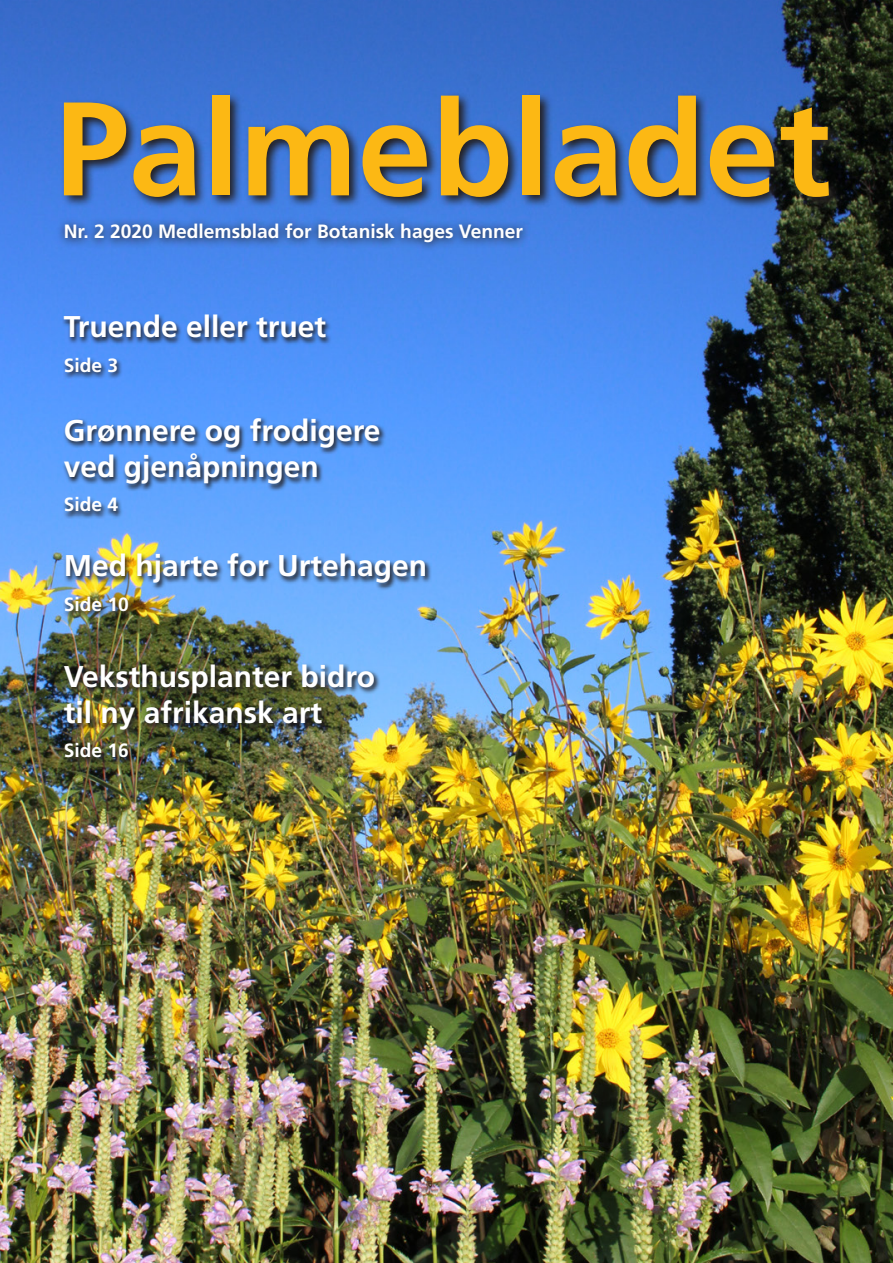
<style>
.page{position:relative;width:893px;height:1263px;background:#fff}
.page>*{position:absolute;margin:0;border:0;box-sizing:border-box;transform-origin:0 0}
.t1{font:700 132.9px "Frutiger";color:#fcb814}
.Tittel{font:700 30px/36px "Frutiger";color:#fff}
.Tittel-2{font:700 19.2px "Frutiger";color:#fff}
</style>
<div class="page">
<img style="left:0;top:0;width:893px;height:1263px">
<img style="left:63px;top:552px;width:369px;height:66px">
<img style="left:62px;top:663px;width:318px;height:102px">
<svg style="left:62px;top:313px;width:270px;height:66px;background:#4882db"></svg>
<svg style="left:62px;top:416px;width:324px;height:103px;background:#538bd9"></svg>
<svg style="left:61px;top:92px;width:780px;height:117px;background:#32538e"></svg>
<svg style="left:56px;top:216px;width:475px;height:36px;background:#3f74cb"></svg>
<p class="t1" style="left:55px;top:71px;width:777px">Palmebladet</p>
<p class="Tittel-2" style="left:64px;top:220px;width:461px">Nr. 2 2020 Medlemsblad for Botanisk hages Venner</p>
<p class="Tittel" style="left:64px;top:309px;width:264px">Truende eller truet</p>
<p class="Tittel-2" style="left:64px;top:354px;width:56px">Side 3</p>
<p class="Tittel" style="left:64px;top:412px;width:318px">Grønnere og frodigere ved gjenåpningen</p>
<p class="Tittel-2" style="left:64px;top:493px;width:56px">Side 4</p>
<p class="Tittel" style="left:64px;top:547px;width:365px">Med hjarte for Urtehagen</p>
<p class="Tittel-2" style="left:64px;top:593px;width:67px">Side 10</p>
<p class="Tittel" style="left:64px;top:658px;width:313px">Veksthusplanter bidro til ny afrikansk art</p>
<p class="Tittel-2" style="left:64px;top:739px;width:67px">Side 16</p>
</div>
